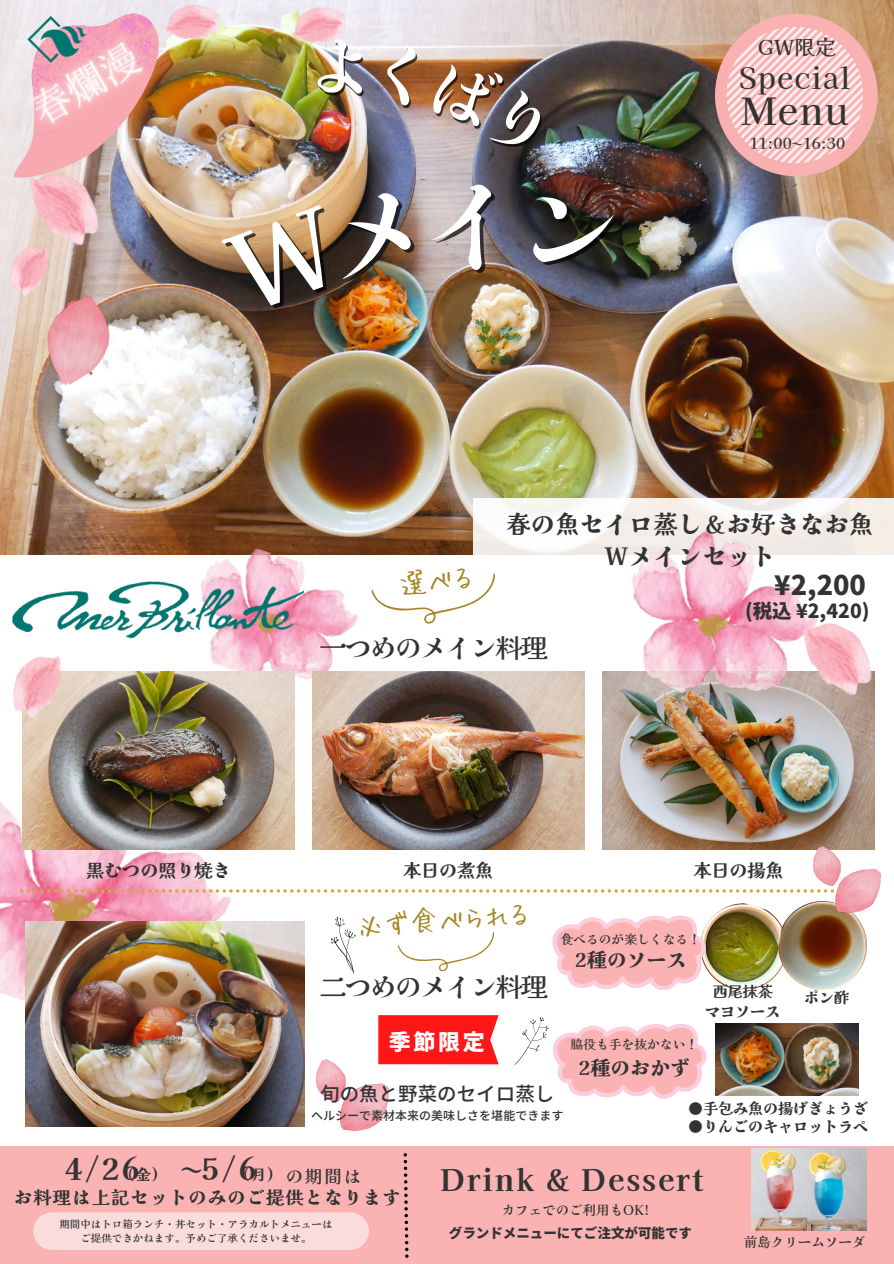
<style>
.page{position:relative;width:894px;height:1264px;background:#fff}
.page>*{position:absolute;margin:0;border:0;box-sizing:border-box;transform-origin:0 0}
.t1{font:500 37.35px "Kaisei Tokumin";color:#333}
.t2{font:800 30px "Kaisei Tokumin";letter-spacing:.075em;color:#333}
.t3{font:500 29.55px "Kaisei Tokumin";letter-spacing:.04em;color:#333}
.t4{font:500 27.45px "Kaisei Tokumin";letter-spacing:-.08em;color:#333}
.t5{font:27.45px "Hui Font P";color:#a68626}
.t6{font:900 27px "Noto Sans JP";color:#333}
.t7{font:800 24px "Kaisei Tokumin";letter-spacing:.02em;color:#333}
.t8{font:900 22.05px "Noto Sans JP";color:#fff}
.t9{font:500 20.55px "Kaisei Tokumin";color:#333}
.t10{font:500 19.5px "Noto Sans JP";color:#333}
.t11{font:800 19.5px "Kaisei Tokumin";letter-spacing:.02em;color:#333}
.t12{font:900 19.35px "Noto Sans JP";color:#333}
.t13{font:800 18px "Kaisei Tokumin";letter-spacing:.075em;color:#333}
.t14{font:800 18px "Kaisei Tokumin";color:#333}
.t15{font:500 18px "Kaisei Tokumin";color:#333}
.t16{font:500 15.45px "Kaisei Tokumin";color:#333}
.t17{font:800 15px "Kaisei Tokumin";color:#333}
.t18{font:500 13.5px "Kaisei Tokumin";color:#333}
.t19{font:900 13.5px "Noto Sans JP";color:#333}
.t20{font:500 12.75px "Kaisei Tokumin";color:#333}
.t21{font:500 12px "Noto Sans JP";color:#333}
.t22{font:500 10.5px "Kaisei Tokumin";color:#333}
</style>
<div class="page">
<img style="left:0;top:754px;width:250px;height:247px">
<img style="left:0;top:0;width:893px;height:554px">
<img style="left:179px;top:535px;width:189px;height:165px">
<img style="left:23px;top:672px;width:271px;height:177px">
<img style="left:312px;top:672px;width:272px;height:177px">
<img style="left:602px;top:672px;width:271px;height:177px">
<svg style="left:473px;top:497px;width:420px;height:58px"></svg>
<div style="left:0;top:1146px;width:893px;height:117px;background:#fab2b2"></div>
<img style="left:751px;top:1148px;width:114px;height:82px">
<svg style="left:403px;top:1153px;width:5px;height:104px"></svg>
<svg style="left:20px;top:889px;width:793px;height:3px"></svg>
<svg style="left:0;top:174px;width:169px;height:35px;background:#bdb2b1"></svg>
<img style="left:13px;top:174px;width:100px;height:76px">
<img style="left:0;top:238px;width:62px;height:63px">
<img style="left:191px;top:0;width:35px;height:52px">
<img style="left:286px;top:0;width:66px;height:56px">
<img style="left:27px;top:291px;width:98px;height:97px">
<img style="left:316px;top:1059px;width:72px;height:71px">
<img style="left:603px;top:514px;width:229px;height:211px">
<div style="left:378px;top:1015px;width:120px;height:49px;background:#ff1616"></div>
<img style="left:700px;top:903px;width:86px;height:86px;border-radius:50%">
<img style="left:777px;top:901px;width:89px;height:89px;border-radius:50%">
<img style="left:786px;top:612px;width:89px;height:88px">
<img style="left:13px;top:656px;width:65px;height:67px">
<img style="left:25px;top:921px;width:279px;height:205px">
<svg style="left:398px;top:932px;width:97px;height:40px"></svg>
<img style="left:813px;top:846px;width:67px;height:66px">
<svg style="left:331px;top:916px;width:25px;height:58px"></svg>
<svg style="left:552px;top:915px;width:153px;height:74px"></svg>
<div style="left:33px;top:1212px;width:336px;height:37px;background:#fadcdc"></div>
<img style="left:13px;top:569px;width:290px;height:85px">
<img style="left:0;top:0;width:191px;height:174px">
<img style="left:14px;top:16px;width:85px;height:57px">
<div style="left:714px;top:14px;width:163px;height:162px;background:#fab2b2;border-radius:50%"></div>
<svg style="left:726px;top:27px;width:136px;height:136px"></svg>
<svg style="left:514px;top:1017px;width:192px;height:81px"></svg>
<img style="left:715px;top:1023px;width:143px;height:72px">
<svg style="left:371px;top:573px;width:124px;height:51px"></svg>
<img style="left:225px;top:192px;width:193px;height:125px">
<svg style="left:435px;top:186px;width:61px;height:87px;background:#b2a6a7"></svg>
<img style="left:535px;top:198px;width:83px;height:76px">
<img style="left:318px;top:40px;width:48px;height:57px">
<svg style="left:382px;top:45px;width:40px;height:64px;background:#af8268"></svg>
<img style="left:431px;top:57px;width:119px;height:102px">
<p class="t9" style="left:757px;top:31px;width:79px">GW限定</p>
<p class="t3" style="left:739px;top:55px;width:113px">Special</p>
<p class="t1" style="left:740px;top:81px;width:109px">Menu</p>
<p class="t16" style="left:749px;top:131px;width:97px">11:00〜16:30</p>
<p class="t7" style="left:506px;top:504px;width:368px">春の魚セイロ蒸し＆お好きなお魚</p>
<p class="t7" style="left:604px;top:537px;width:172px">Wメインセット</p>
<p class="t6" style="left:774px;top:563px;width:93px">¥2,200</p>
<h5 class="t12" style="left:744px;top:595px;width:126px">(税込 ¥2,420)</h5>
<p class="t4" style="left:319px;top:626px;width:230px">一つめのメイン料理</p>
<p class="t14" style="left:86px;top:855px;width:146px">黒むつの照り焼き</p>
<p class="t13" style="left:403px;top:855px;width:92px">本日の煮魚</p>
<p class="t5" style="left:355px;top:912px;width:174px;rotate:-5deg">必ず食べられる</p>
<p class="t4" style="left:319px;top:965px;width:230px">二つめのメイン料理</p>
<p class="t8" style="left:388px;top:1024px;width:97px">季節限定</p>
<p class="t13" style="left:693px;top:855px;width:92px">本日の揚魚</p>
<p class="t20" style="left:560px;top:928px;width:142px">食べるのが楽しくなる！</p>
<p class="t11" style="left:575px;top:944px;width:113px">2種のソース</p>
<p class="t20" style="left:570px;top:1034px;width:129px">脇役も手を抜かない！</p>
<p class="t11" style="left:578px;top:1052px;width:113px">2種のおかず</p>
<h6 class="t17" style="left:712px;top:979px;width:61px">西尾抹茶</h6>
<p class="t17" style="left:705px;top:1000px;width:76px">マヨソース</p>
<p class="t17" style="left:804px;top:985px;width:46px">ポン酢</p>
<p class="t10" style="left:320px;top:1078px;width:236px">旬の魚と野菜のセイロ蒸し</p>
<h5 class="t21" style="left:311px;top:1106px;width:254px">ヘルシーで素材本来の美味しさを堪能できます</h5>
<p class="t17" style="left:687px;top:1096px;width:181px">●手包み魚の揚げぎょうざ</p>
<p class="t17" style="left:687px;top:1114px;width:181px">●りんごのキャロットラペ</p>
<p class="t2" style="left:65px;top:1145px;width:76px">4/26</p>
<p class="t17" style="left:120px;top:1162px;width:41px">（金)</p>
<p class="t2" style="left:181px;top:1145px;width:77px">〜5/6</p>
<p class="t17" style="left:235px;top:1162px;width:41px">（月)</p>
<p class="t15" style="left:285px;top:1161px;width:78px">の期間は</p>
<h5 class="t22" style="left:59px;top:1215px;width:275px">期間中はトロ箱ランチ・丼セット・アラカルトメニューは</h5>
<p class="t22" style="left:80px;top:1229px;width:233px">ご提供できかねます。予めご了承くださいませ。</p>
<p class="t18" style="left:743px;top:1231px;width:123px">前島クリームソーダ</p>
<p class="t2" style="left:440px;top:1156px;width:265px">Drink &amp; Dessert</p>
<p class="t19" style="left:449px;top:1222px;width:245px">グランドメニューにてご注文が可能です</p>
<p class="t13" style="left:14px;top:1183px;width:387px">お料理は上記セットのみのご提供となります</p>
<p class="t18" style="left:501px;top:1199px;width:149px">カフェでのご利用もOK!</p>
</div>
